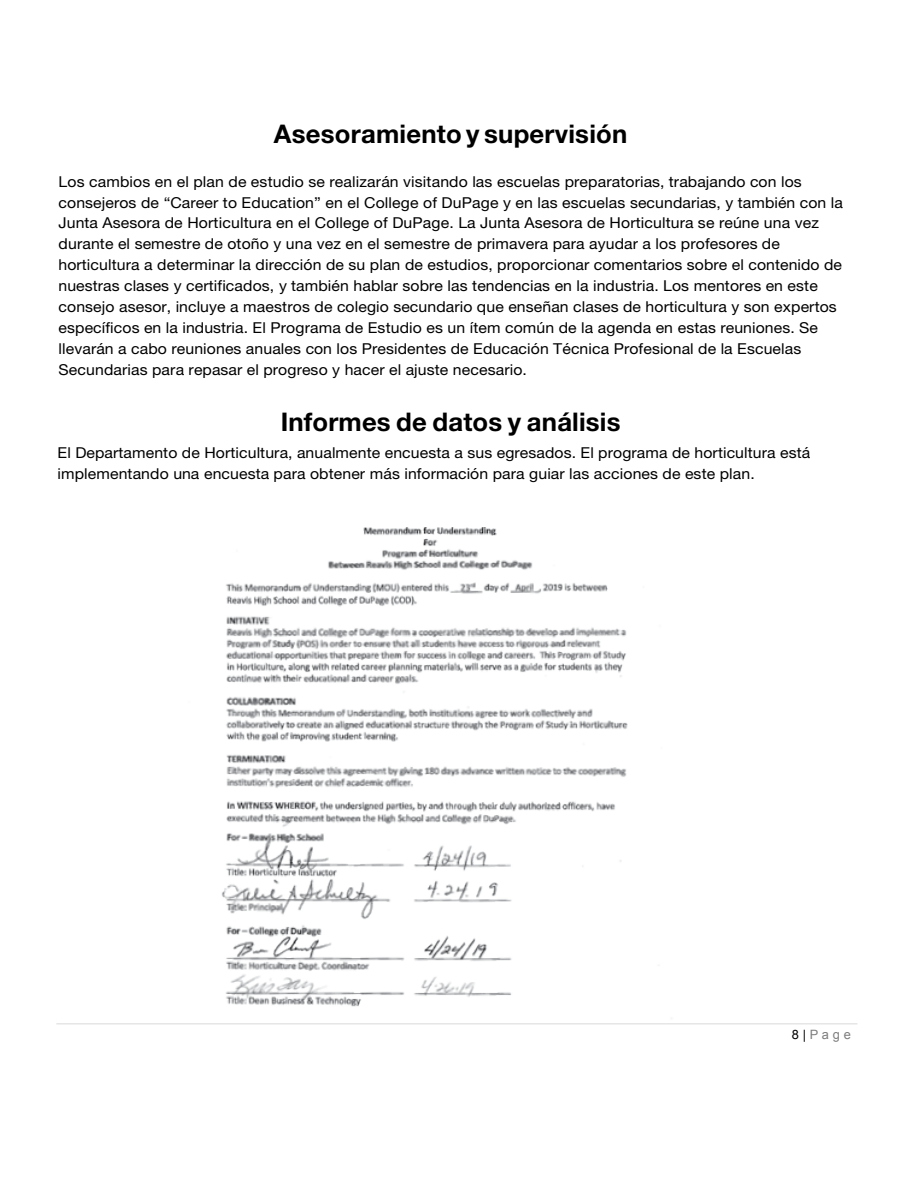
<style>
.page{position:relative;width:918px;height:1188px;background:#fff}
.page>*{position:absolute;margin:0;border:0;box-sizing:border-box;transform-origin:0 0}
.t1{font:700 25.65px "Helvetica Neue";letter-spacing:.01em;color:#000}
.t2{font:15px/20.9px "Helvetica Neue";letter-spacing:.005em;color:#000;scale:1.05 1}
.t3{font:12.9px "Arial";color:#7e7e7e}
.s1{color:#000}
</style>
<div class="page">
<hr style="left:57px;top:1023px;width:800px;height:1px;background:#d9d9d9">
<img style="left:183px;top:527px;width:505px;height:497px">
<p class="t1" style="left:274px;top:118px;width:355px">Asesoramiento y supervisión</p>
<p class="t2" style="left:59px;top:171px;width:749px">Los cambios en el plan de estudio se realizarán visitando las escuelas preparatorias, trabajando con los consejeros de “Career to Education” en el College of DuPage y en las escuelas secundarias, y también con la Junta Asesora de Horticultura en el College of DuPage. La Junta Asesora de Horticultura se reúne una vez durante el semestre de otoño y una vez en el semestre de primavera para ayudar a los profesores de horticultura a determinar la dirección de su plan de estudios, proporcionar comentarios sobre el contenido de nuestras clases y certificados, y también hablar sobre las tendencias en la industria. Los mentores en este consejo asesor, incluye a maestros de colegio secundario que enseñan clases de horticultura y son expertos específicos en la industria. El Programa de Estudio es un ítem común de la agenda en estas reuniones. Se llevarán a cabo reuniones anuales con los Presidentes de Educación Técnica Profesional de la Escuelas Secundarias para repasar el progreso y hacer el ajuste necesario.</p>
<p class="t1" style="left:281px;top:406px;width:341px">Informes de datos y análisis</p>
<p class="t2" style="left:58px;top:442px;width:718px">El Departamento de Horticultura, anualmente encuesta a sus egresados. El programa de horticultura está implementando una encuesta para obtener más información para guiar las acciones de este plan.</p>
<p class="t3" style="left:792px;top:1026px;width:60px"><span class="s1">8 |</span> P a g e</p>
</div>
